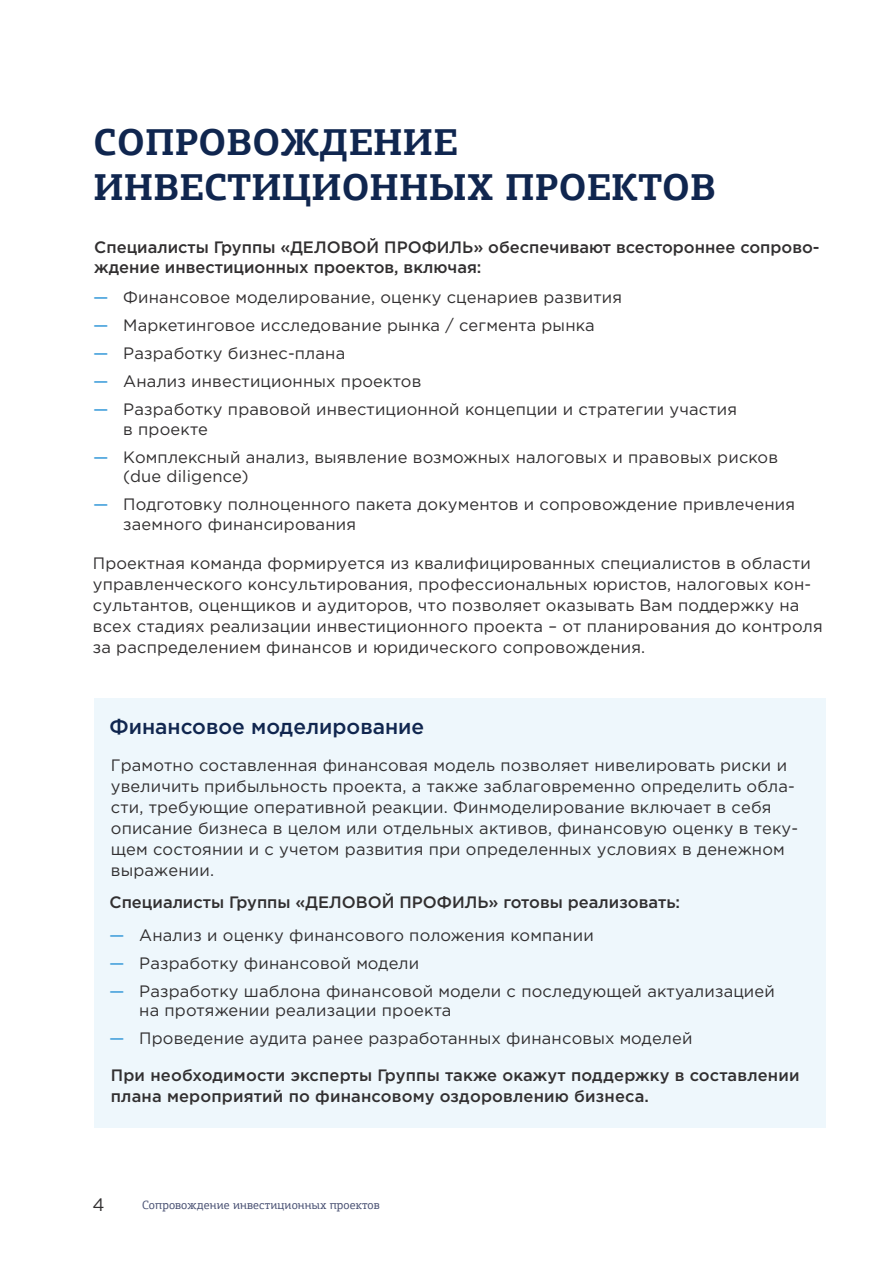
<style>
.page{position:relative;width:893px;height:1263px;background:#fff}
.page>*{position:absolute;margin:0;border:0;box-sizing:border-box;transform-origin:0 0}
.ЗАГОЛОВОК_серый{font:700 37.5px/45px "PF Agora Slab Pro";letter-spacing:.005em;color:#10264f}
.Темно-синий_абзац{font:500 21px "Gotham Pro";color:#10264f}
.t1{font:18px "Gotham Pro";color:#312f30}
.t2{font:16.5px/21px "Gotham Pro";letter-spacing:.01em;color:#312f30}
.Подзаголовок_маленьк{font:500 16.5px/21px "Gotham Pro";color:#312f30}
.Заметки{font:12px "PF Agora Slab Pro";letter-spacing:.01em;color:#495173}
.s1{font-weight:500;color:#5dade0}
</style>
<div class="page">
<div style="left:95px;top:698px;width:731px;height:429px;background:#eef7fc"></div>
<p class="ЗАГОЛОВОК_серый" style="left:94px;top:119px;width:624px">СОПРОВОЖДЕНИЕ<br>ИНВЕСТИЦИОННЫХ ПРОЕКТОВ</p>
<p class="Подзаголовок_маленьк" style="left:94px;top:237px;width:727px;line-height:19.8px">Специалисты Группы «ДЕЛОВОЙ ПРОФИЛЬ» обеспечивают всестороннее сопрово&shy;ждение инвестиционных проектов, включая:</p>
<p class="t2" style="left:94px;top:287px;width:530px"><span class="s1">—</span> Финансовое моделирование, оценку сценариев развития</p>
<p class="t2" style="left:94px;top:315px;width:502px"><span class="s1">—</span> Маркетинговое исследование рынка / сегмента рынка</p>
<p class="t2" style="left:94px;top:343px;width:253px"><span class="s1">—</span> Разработку бизнес-плана</p>
<p class="t2" style="left:94px;top:371px;width:329px"><span class="s1">—</span> Анализ инвестиционных проектов</p>
<p class="t2" style="left:123px;top:399px;width:615px;line-height:19.5px;text-indent:-30px"><span class="s1">—</span> Разработку правовой инвестиционной концепции и стратегии участия в проекте</p>
<p class="t2" style="left:123px;top:447px;width:656px;line-height:19.5px;text-indent:-30px"><span class="s1">—</span> Комплексный анализ, выявление возможных налоговых и правовых рисков (due diligence)</p>
<p class="t2" style="left:123px;top:494px;width:673px;line-height:19.5px;text-indent:-30px"><span class="s1">—</span> Подготовку полноценного пакета документов и сопровождение привлечения заемного финансирования</p>
<p class="t2" style="left:93px;top:553px;width:731px">Проектная команда формируется из квалифицированных специалистов в области управленческого консультирования, профессиональных юристов, налоговых кон&shy;сультантов, оценщиков и аудиторов, что позволяет оказывать Вам поддержку на всех стадиях реализации инвестиционного проекта – от планирования до контроля за распределением финансов и юридического сопровождения.</p>
<p class="Темно-синий_абзац" style="left:109px;top:714px;width:316px">Финансовое моделирование</p>
<p class="t2" style="left:111px;top:754px;width:689px">Грамотно составленная финансовая модель позволяет нивелировать риски и увеличить прибыльность проекта, а также заблаговременно определить обла&shy;сти, требующие оперативной реакции. Финмоделирование включает в себя описание бизнеса в целом или отдельных активов, финансовую оценку в теку&shy;щем состоянии и с учетом развития при определенных условиях в денежном выражении.</p>
<p class="Подзаголовок_маленьк" style="left:109px;top:891px;width:572px">Специалисты Группы «ДЕЛОВОЙ ПРОФИЛЬ» готовы реализовать:</p>
<p class="t2" style="left:109px;top:924px;width:486px"><span class="s1">—</span> Анализ и оценку финансового положения компании</p>
<p class="t2" style="left:109px;top:952px;width:311px"><span class="s1">—</span> Разработку финансовой модели</p>
<p class="t2" style="left:139px;top:981px;width:637px;line-height:19.5px;text-indent:-30px"><span class="s1">—</span> Разработку шаблона финансовой модели с последующей актуализацией на протяжении реализации проекта</p>
<p class="t2" style="left:109px;top:1028px;width:585px"><span class="s1">—</span> Проведение аудита ранее разработанных финансовых моделей</p>
<p class="Подзаголовок_маленьк" style="left:111px;top:1064px;width:690px">При необходимости эксперты Группы также окажут поддержку в составлении плана мероприятий по финансовому оздоровлению бизнеса.</p>
<p class="t1" style="left:92px;top:1194px;width:14px">4</p>
<p class="Заметки" style="left:142px;top:1198px;width:239px">Сопровождение инвестиционных проектов</p>
</div>
